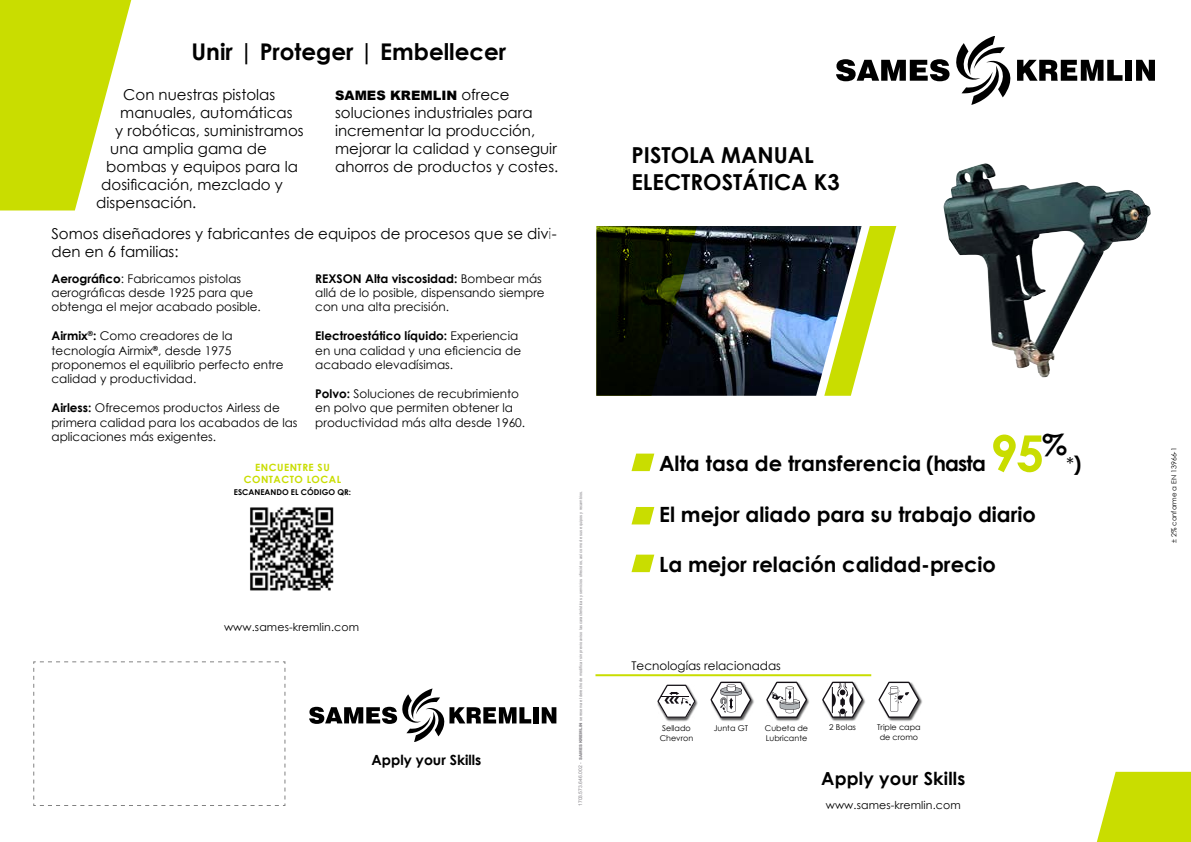
<style>
.page{position:relative;width:1191px;height:842px;background:#fff}
.page>*{position:absolute;margin:0;border:0;box-sizing:border-box;transform-origin:0 0}
.t1{font:700 50px "Century Gothic";color:#c9dd00}
.t2{font:700 23px "Century Gothic";color:#000}
.t3{font:700 22px/26.4px "Century Gothic";color:#000}
.t4{font:700 21px "Century Gothic";color:#000}
.t5{font:19px "Century Gothic";color:#000}
.t6{font:700 18px "Century Gothic";letter-spacing:.01em;color:#000}
.t7{font:15px/18px "Century Gothic";color:#000}
.t8{font:700 14px "Century Gothic";color:#000}
.t9{font:900 13px "Arial";color:#000}
.t10{font:12px/14.4px "Century Gothic";color:#000}
.t11{font:11px "Century Gothic";letter-spacing:.01em;color:#000}
.t12{font:700 10px/12px "Century Gothic";letter-spacing:.05em;color:#c9dd00;text-align:center}
.t13{font:8px/9.6px "Century Gothic";color:#000;text-align:center}
.t14{font:700 8px "Century Gothic";color:#000}
.t15{font:7px "Century Gothic";color:#000}
.t16{font:4px "Arial";color:#89878c}
.s1{font-family:"Century Gothic";font-weight:400;font-size:15px}
.s2{font-weight:700}
.s3{font-size:5px}
.s4{font-weight:900}
.s5{font-weight:700;font-size:21px}
.s6{color:#fff}
</style>
<div class="page">
<img style="left:943px;top:164px;width:207px;height:214px">
<img style="left:250px;top:507px;width:84px;height:84px">
<svg style="left:33px;top:661px;width:253px;height:145px"></svg>
<div style="left:533px;top:707px;width:5px;height:16px;background:#000"></div>
<svg style="left:542px;top:707px;width:14px;height:16px"></svg>
<svg style="left:309px;top:689px;width:222px;height:53px"></svg>
<svg style="left:0;top:0;width:132px;height:210px"></svg>
<svg style="left:861px;top:226px;width:35px;height:132px"></svg>
<img style="left:697px;top:226px;width:164px;height:170px">
<svg style="left:596px;top:226px;width:101px;height:170px;background:#0f1606"></svg>
<div style="left:711px;top:681px;width:43px;height:40px;background:#000;opacity:.65"></div>
<svg style="left:710px;top:682px;width:41px;height:36px"></svg>
<div style="left:879px;top:681px;width:43px;height:40px;background:#000;opacity:.65"></div>
<svg style="left:878px;top:682px;width:41px;height:36px"></svg>
<div style="left:767px;top:681px;width:43px;height:40px;background:#000;opacity:.65"></div>
<svg style="left:766px;top:682px;width:41px;height:36px"></svg>
<div style="left:822px;top:681px;width:43px;height:40px;background:#000;opacity:.65"></div>
<svg style="left:822px;top:682px;width:41px;height:36px"></svg>
<svg style="left:631px;top:507px;width:23px;height:17px"></svg>
<svg style="left:631px;top:555px;width:23px;height:17px"></svg>
<svg style="left:631px;top:454px;width:23px;height:17px"></svg>
<svg style="left:1096px;top:772px;width:95px;height:70px;background:#cee01b"></svg>
<svg style="left:836px;top:59px;width:113px;height:22px"></svg>
<svg style="left:1017px;top:60px;width:105px;height:21px"></svg>
<div style="left:1125px;top:60px;width:7px;height:21px;background:#000"></div>
<svg style="left:1136px;top:60px;width:19px;height:21px"></svg>
<svg style="left:956px;top:36px;width:55px;height:69px"></svg>
<hr style="left:595px;top:674px;width:276px;height:2px;background:#c9dd00">
<div style="left:658px;top:684px;width:40px;height:37px;background:#000;opacity:.65"></div>
<svg style="left:657px;top:685px;width:38px;height:33px"></svg>
<h2 class="t2" style="left:191px;top:34px;width:316px">Unir | Proteger | Embellecer</h2>
<p class="t7" style="left:123px;top:86px;width:154px">Con nuestras pistolas</p>
<p class="t7" style="left:120px;top:104px;width:174px">manuales, automáticas</p>
<p class="t7" style="left:115px;top:122px;width:190px">y robóticas, suministramos</p>
<p class="t7" style="left:110px;top:140px;width:158px">una amplia gama de</p>
<p class="t7" style="left:106px;top:158px;width:193px">bombas y equipos para la</p>
<p class="t7" style="left:101px;top:176px;width:183px">dosificación, mezclado y</p>
<p class="t7" style="left:96px;top:194px;width:102px">dispensación.</p>
<p class="t9" style="left:335px;top:86px;width:176px">SAMES KREMLIN <span class="s1">ofrece</span></p>
<p class="t7" style="left:335px;top:104px;width:225px">soluciones industriales para incrementar la producción, mejorar la calidad y conseguir ahorros de productos y costes.</p>
<p class="t7" style="left:51px;top:224px;width:507px">Somos diseñadores y fabricantes de equipos de procesos que se divi&shy;den en 6 familias:</p>
<p class="t10" style="left:51px;top:271px;width:211px"><span class="s2">Aerográfico</span>: Fabricamos pistolas aerográficas desde 1925 para que obtenga el mejor acabado posible.</p>
<p class="t10" style="left:51px;top:328px;width:234px"><span class="s2">Airmix</span><sup>®</sup><span class="s2">:</span> Como creadores de la tecnología Airmix<sup>®</sup>, desde 1975 proponemos el equilibrio perfecto entre calidad y productividad.</p>
<p class="t10" style="left:51px;top:400px;width:248px"><span class="s2">Airless:</span> Ofrecemos productos Airless de primera calidad para los acabados de las aplicaciones más exigentes.</p>
<p class="t10" style="left:315px;top:271px;width:231px"><span class="s2">REXSON Alta viscosidad:</span> Bombear más allá de lo posible, dispensando siempre con una alta precisión.</p>
<p class="t10" style="left:315px;top:328px;width:207px"><span class="s2">Electroestático líquido:</span> Experiencia en una calidad y una eficiencia de acabado elevadísimas.</p>
<p class="t10" style="left:315px;top:386px;width:211px"><span class="s2">Polvo:</span> Soluciones de recubrimiento en polvo que permiten obtener la productividad más alta desde 1960.</p>
<p class="t12" style="left:244px;top:461px;width:99px">ENCUENTRE SU<br>CONTACTO LOCAL</p>
<p class="t14" style="left:234px;top:486px;width:118px">ESCANEANDO EL CÓDIGO QR:</p>
<p class="t16" style="left:578px;top:806px;width:317px;rotate:-90deg"><span class="s3">1703.573.646.002 -</span> <span class="s4">SAMES KREMLIN</span> se reserva el derecho de modificar sin previo aviso las características y servicios ofrecidos, así como de sus equipos y recambios.</p>
<p class="t11" style="left:224px;top:620px;width:136px">www.sames-kremlin.com</p>
<p class="t8" style="left:371px;top:749px;width:111px">Apply your Skills</p>
<h3 class="t3" style="left:631px;top:141px;width:210px">PISTOLA MANUAL<br>ELECTROSTÁTICA K3</h3>
<h3 class="t4" style="left:659px;top:448px;width:328px">Alta tasa de transferencia (hasta</h3>
<h1 class="t1" style="left:990px;top:415px;width:79px">95<sup>%</sup></h1>
<h3 class="t5" style="left:1066px;top:451px;width:17px">*<span class="s5">)</span></h3>
<h3 class="t4" style="left:659px;top:498px;width:378px">El mejor aliado para su trabajo diario</h3>
<h3 class="t4" style="left:659px;top:549px;width:338px">La mejor relación calidad-precio</h3>
<p class="t10" style="left:631px;top:659px;width:151px">Tecnologías relacionadas</p>
<p class="t13" style="left:662px;top:723px;width:30px">Sellado</p>
<p class="t13" style="left:713px;top:723px;width:36px">Junta GT</p>
<p class="t13" style="left:829px;top:722px;width:28px">2 Bolas</p>
<p class="t13" style="left:659px;top:733px;width:35px">Chevron</p>
<p class="t13" style="left:765px;top:723px;width:45px;text-align:left">Cubeta de<br>Lubricante</p>
<p class="t13" style="left:877px;top:722px;width:45px">Triple capa de cromo</p>
<h3 class="t6" style="left:821px;top:765px;width:145px">Apply your Skills</h3>
<p class="t11" style="left:825px;top:797px;width:136px">www.sames-kremlin.com</p>
<p class="t15" style="left:1169px;top:548px;width:102px;rotate:-90deg"><span class="s6">*</span> ± 2% conforme a EN 13966-1</p>
</div>
